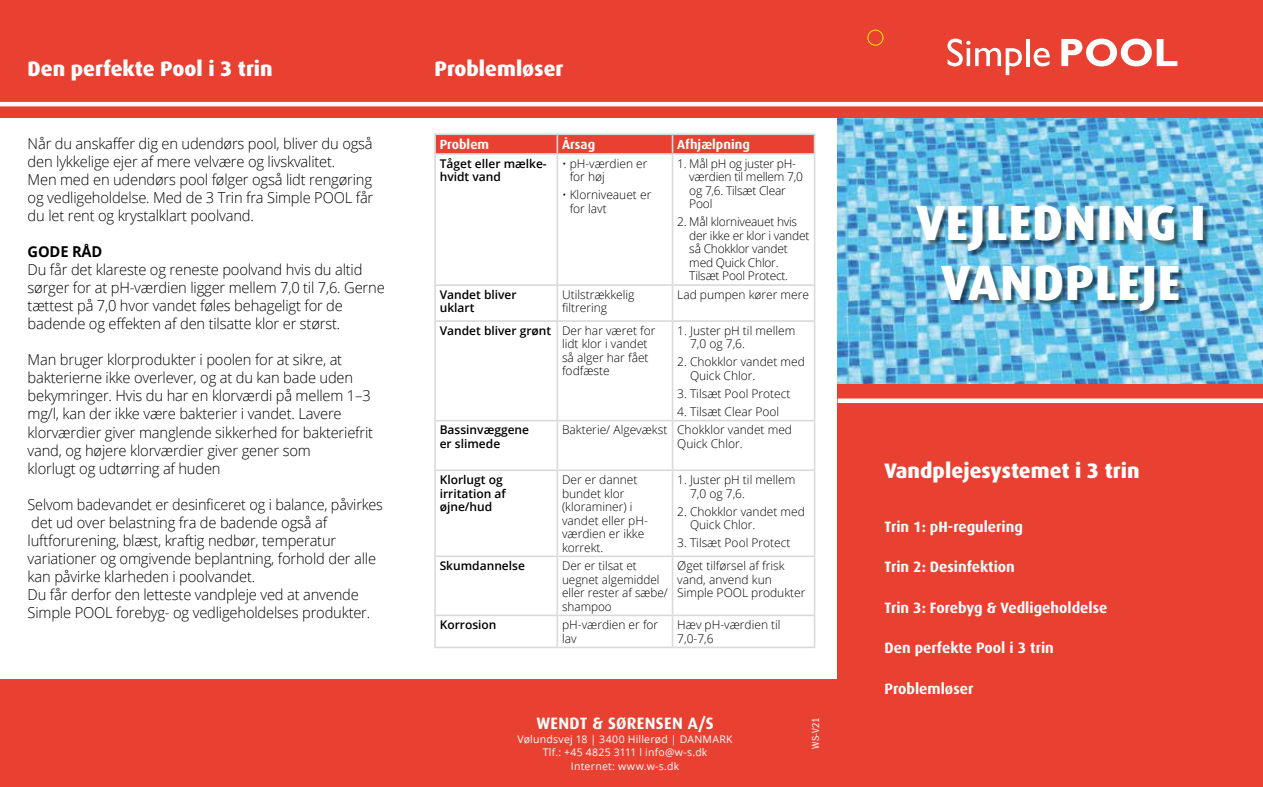
<style>
.page{position:relative;width:1263px;height:787px;background:#fff}
.page>*{position:absolute;margin:0;border:0;box-sizing:border-box;transform-origin:0 0}
.t1{font:800 49.5px/59.4px "Dax Pro";letter-spacing:.01em;color:#fff;text-align:center}
.t2{font:800 21px "Dax Pro";color:#fff}
.t3{font:700 16.5px "Dax Pro";letter-spacing:.02em;color:#fff}
.t4{font:300 15px/18px "Open Sans";letter-spacing:-.01em;color:#000}
.t5{font:300 15px/18px "Open Sans";letter-spacing:-.01em;color:#000;scale:.96 1}
.t6{font:700 15px "Dax Pro";color:#fff}
.t7{font:700 15px "Open Sans";letter-spacing:-.01em;color:#000}
.t8{font:700 13.2px "Dax Pro";color:#fff}
.t9{font:300 12px/13.5px "Open Sans";color:#000}
.t10{font:300 12px/13.5px "Open Sans";letter-spacing:-.02em;color:#000}
.t11{font:600 12px/13.5px "Open Sans";color:#000}
.t12{font:10.5px/13.5px "Open Sans";letter-spacing:.02em;color:#fff;text-align:center}
.t13{font:10.5px "Franklin Gothic Cond";color:#fff}
.s1{font-weight:600}
</style>
<div class="page">
<div style="left:0;top:679px;width:838px;height:108px;background:#e84132"></div>
<img style="left:838px;top:118px;width:425px;height:266px">
<div style="left:0;top:0;width:1263px;height:118px;background:#e84132"></div>
<hr style="left:0;top:102px;width:1263px;height:4px;background:#fff">
<div style="left:838px;top:384px;width:425px;height:403px;background:#e84132"></div>
<div style="left:838px;top:398px;width:425px;height:5px;background:#fff"></div>
<div style="left:918px;top:207px;width:291px;height:109px;background:#000;opacity:.5"></div>
<svg style="left:947px;top:39px;width:75px;height:36px"></svg>
<hr style="left:1026px;top:39px;width:3px;height:27px;background:#fff">
<svg style="left:1034px;top:48px;width:16px;height:18px"></svg>
<svg style="left:1061px;top:39px;width:116px;height:27px"></svg>
<svg style="left:436px;top:155px;width:378px;height:491px"></svg>
<hr style="left:434px;top:133px;width:123px;height:2px;background:#dadada">
<hr style="left:557px;top:133px;width:115px;height:2px;background:#dadada">
<hr style="left:672px;top:133px;width:143px;height:2px;background:#dadada">
<svg style="left:434px;top:134px;width:381px;height:19px;background:#e74b3d"></svg>
<hr style="left:434px;top:153px;width:123px;height:2px;background:#dadada">
<hr style="left:434px;top:155px;width:2px;height:129px;background:#dadada">
<hr style="left:557px;top:153px;width:115px;height:2px;background:#dadada">
<hr style="left:556px;top:155px;width:2px;height:129px;background:#dadada">
<hr style="left:672px;top:153px;width:143px;height:2px;background:#dadada">
<hr style="left:672px;top:155px;width:1px;height:129px;background:#dadada">
<hr style="left:814px;top:155px;width:1px;height:129px;background:#dadada">
<hr style="left:434px;top:284px;width:123px;height:2px;background:#dadada">
<hr style="left:434px;top:286px;width:2px;height:34px;background:#dadada">
<hr style="left:557px;top:284px;width:115px;height:2px;background:#dadada">
<hr style="left:556px;top:286px;width:2px;height:34px;background:#dadada">
<hr style="left:672px;top:284px;width:143px;height:2px;background:#dadada">
<hr style="left:672px;top:286px;width:1px;height:34px;background:#dadada">
<hr style="left:814px;top:286px;width:1px;height:34px;background:#dadada">
<hr style="left:434px;top:320px;width:123px;height:2px;background:#dadada">
<hr style="left:434px;top:322px;width:2px;height:98px;background:#dadada">
<hr style="left:557px;top:320px;width:115px;height:2px;background:#dadada">
<hr style="left:556px;top:322px;width:2px;height:98px;background:#dadada">
<hr style="left:672px;top:320px;width:143px;height:2px;background:#dadada">
<hr style="left:672px;top:322px;width:1px;height:98px;background:#dadada">
<hr style="left:814px;top:322px;width:1px;height:98px;background:#dadada">
<hr style="left:434px;top:420px;width:123px;height:1px;background:#dadada">
<hr style="left:434px;top:421px;width:2px;height:48px;background:#dadada">
<hr style="left:557px;top:420px;width:115px;height:1px;background:#dadada">
<hr style="left:556px;top:421px;width:2px;height:48px;background:#dadada">
<hr style="left:672px;top:420px;width:143px;height:1px;background:#dadada">
<hr style="left:672px;top:421px;width:1px;height:48px;background:#dadada">
<hr style="left:814px;top:421px;width:1px;height:48px;background:#dadada">
<hr style="left:434px;top:469px;width:123px;height:2px;background:#dadada">
<hr style="left:434px;top:471px;width:2px;height:84px;background:#dadada">
<hr style="left:557px;top:469px;width:115px;height:2px;background:#dadada">
<hr style="left:556px;top:471px;width:2px;height:84px;background:#dadada">
<hr style="left:672px;top:469px;width:143px;height:2px;background:#dadada">
<hr style="left:672px;top:471px;width:1px;height:84px;background:#dadada">
<hr style="left:814px;top:471px;width:1px;height:84px;background:#dadada">
<hr style="left:434px;top:555px;width:123px;height:2px;background:#dadada">
<hr style="left:434px;top:557px;width:2px;height:57px;background:#dadada">
<hr style="left:557px;top:555px;width:115px;height:2px;background:#dadada">
<hr style="left:556px;top:557px;width:2px;height:57px;background:#dadada">
<hr style="left:672px;top:555px;width:143px;height:2px;background:#dadada">
<hr style="left:672px;top:557px;width:1px;height:57px;background:#dadada">
<hr style="left:814px;top:557px;width:1px;height:57px;background:#dadada">
<hr style="left:434px;top:614px;width:123px;height:2px;background:#dadada">
<hr style="left:434px;top:616px;width:2px;height:30px;background:#dadada">
<hr style="left:557px;top:614px;width:115px;height:2px;background:#dadada">
<hr style="left:556px;top:616px;width:2px;height:30px;background:#dadada">
<hr style="left:672px;top:614px;width:143px;height:2px;background:#dadada">
<hr style="left:672px;top:616px;width:1px;height:30px;background:#dadada">
<hr style="left:814px;top:616px;width:1px;height:30px;background:#dadada">
<hr style="left:434px;top:646px;width:123px;height:2px;background:#dadada">
<hr style="left:557px;top:646px;width:115px;height:2px;background:#dadada">
<hr style="left:672px;top:646px;width:143px;height:2px;background:#dadada">
<div style="left:867px;top:30px;width:16px;height:16px;border:1px solid #ffed00;border-radius:50%"></div>
<h2 class="t2" style="left:28px;top:55px;width:247px">Den perfekte Pool i 3 trin</h2>
<h2 class="t2" style="left:434px;top:55px;width:130px">Problemløser</h2>
<p class="t4" style="left:28px;top:134px;width:347px">Når du anskaffer dig en udendørs pool, bliver du også den lykkelige ejer af mere velvære og livskvalitet.<br>Men med en udendørs pool følger også lidt rengøring og vedligeholdelse. Med de 3 Trin fra Simple POOL får du let rent og krystalklart poolvand.</p>
<p class="t7" style="left:28px;top:241px;width:76px">GODE RÅD</p>
<p class="t4" style="left:28px;top:260px;width:359px">Du får det klareste og reneste poolvand hvis du altid sørger for at pH-værdien ligger mellem 7,0 til 7,6. Gerne tættest på 7,0 hvor vandet føles behageligt for de badende og effekten af den tilsatte klor er størst.</p>
<p class="t4" style="left:28px;top:350px;width:347px">Man bruger klorprodukter i poolen for at sikre, at bakterierne ikke overlever, og at du kan bade uden bekymringer. Hvis du har en klorværdi på mellem 1–3 mg/l, kan der ikke være bakterier i vandet. Lavere klorværdier giver manglende sikkerhed for bakteriefrit vand, og højere klorværdier giver gener som<br>klorlugt og udtørring af huden</p>
<p class="t5" style="left:28px;top:494px;width:372px">Selvom badevandet er desinficeret og i balance, påvirkes det ud over belastning fra de badende også af luftforurening, blæst, kraftig nedbør, temperatur variationer og omgivende beplantning, forhold der alle kan påvirke klarheden i poolvandet.<br>Du får derfor den letteste vandpleje ved at anvende Simple POOL forebyg- og vedligeholdelses produkter.</p>
<p class="t8" style="left:440px;top:136px;width:51px">Problem</p>
<p class="t8" style="left:562px;top:136px;width:35px">Årsag</p>
<p class="t8" style="left:677px;top:136px;width:74px">Afhjælpning</p>
<p class="t11" style="left:440px;top:156px;width:109px">Tåget eller mælke&shy;hvidt vand</p>
<p class="t9" style="left:570px;top:156px;width:79px;text-indent:-8px">• pH-værdien er for høj</p>
<p class="t9" style="left:570px;top:188px;width:83px;text-indent:-8px">• Klorniveauet er for lavt</p>
<p class="t10" style="left:689px;top:156px;width:115px;text-indent:-12px">1. Mål pH og juster pH&shy;værdien til mellem 7,0 og 7,6. Tilsæt Clear<br>Pool</p>
<p class="t10" style="left:689px;top:215px;width:122px;text-indent:-12px">2. Mål klorniveauet hvis der ikke er klor i vandet så Chokklor vandet med Quick Chlor.<br>Tilsæt Pool Protect.</p>
<p class="t11" style="left:440px;top:287px;width:78px">Vandet bliver uklart</p>
<p class="t9" style="left:562px;top:287px;width:74px">Utilstrækkelig filtrering</p>
<p class="t9" style="left:677px;top:287px;width:133px">Lad pumpen kører mere</p>
<p class="t9" style="left:562px;top:323px;width:95px;text-indent:-122px"><span class="s1">Vandet bliver grønt</span> Der har været for lidt klor i vandet så alger har fået fodfæste</p>
<p class="t9" style="left:690px;top:323px;width:107px;text-indent:-13px">1. Juster pH til mellem<br>7,0 og 7,6.</p>
<p class="t9" style="left:690px;top:355px;width:116px;text-indent:-13px">2. Chokklor vandet med<br>Quick Chlor.</p>
<p class="t9" style="left:677px;top:386px;width:115px">3. Tilsæt Pool Protect</p>
<p class="t9" style="left:677px;top:404px;width:104px">4. Tilsæt Clear Pool</p>
<p class="t11" style="left:440px;top:423px;width:91px">Bassinvæggene er slimede</p>
<p class="t9" style="left:677px;top:423px;width:116px;text-indent:-115px">Bakterie/ Algevækst Chokklor vandet med<br>Quick Chlor.</p>
<p class="t11" style="left:440px;top:473px;width:68px">Klorlugt og irritation af øjne/hud</p>
<p class="t9" style="left:562px;top:472px;width:87px">Der er dannet bundet klor (kloraminer) i vandet eller pH&shy;værdien er ikke korrekt.</p>
<p class="t9" style="left:690px;top:472px;width:107px;text-indent:-13px">1. Juster pH til mellem<br>7,0 og 7,6.</p>
<p class="t9" style="left:690px;top:504px;width:116px;text-indent:-13px">2. Chokklor vandet med<br>Quick Chlor.</p>
<p class="t9" style="left:677px;top:535px;width:115px">3. Tilsæt Pool Protect</p>
<p class="t11" style="left:440px;top:559px;width:87px">Skumdannelse</p>
<p class="t9" style="left:562px;top:558px;width:107px">Der er tilsat et uegnet algemiddel eller rester af sæbe/ shampoo</p>
<p class="t9" style="left:677px;top:558px;width:130px">Øget tilførsel af frisk vand, anvend kun<br>Simple POOL produkter</p>
<p class="t11" style="left:440px;top:618px;width:58px">Korrosion</p>
<p class="t9" style="left:562px;top:618px;width:98px">pH-værdien er for lav</p>
<p class="t9" style="left:677px;top:618px;width:105px">Hæv pH-værdien til<br>7,0-7,6</p>
<p class="t3" style="left:536px;top:712px;width:179px">WENDT &amp; SØRENSEN A/S</p>
<p class="t12" style="left:517px;top:731px;width:217px">Vølundsvej 18 | 3400 Hillerød | DANMARK<br>Tlf.: +45 4825 3111 l info@w-s.dk<br>Internet: www.w-s.dk</p>
<p class="t13" style="left:810px;top:748px;width:33px;rotate:-90deg">WS-V21</p>
<h1 class="t1" style="left:916px;top:191px;width:291px">VEJLEDNING I<br>VANDPLEJE</h1>
<h2 class="t2" style="left:884px;top:457px;width:257px">Vandplejesystemet i 3 trin</h2>
<p class="t6" style="left:884px;top:517px;width:140px">Trin 1: pH-regulering</p>
<p class="t6" style="left:884px;top:557px;width:132px">Trin 2: Desinfektion</p>
<p class="t6" style="left:884px;top:598px;width:224px">Trin 3: Forebyg &amp; Vedligeholdelse</p>
<p class="t6" style="left:884px;top:638px;width:171px">Den perfekte Pool i 3 trin</p>
<p class="t6" style="left:884px;top:679px;width:90px">Problemløser</p>
</div>
